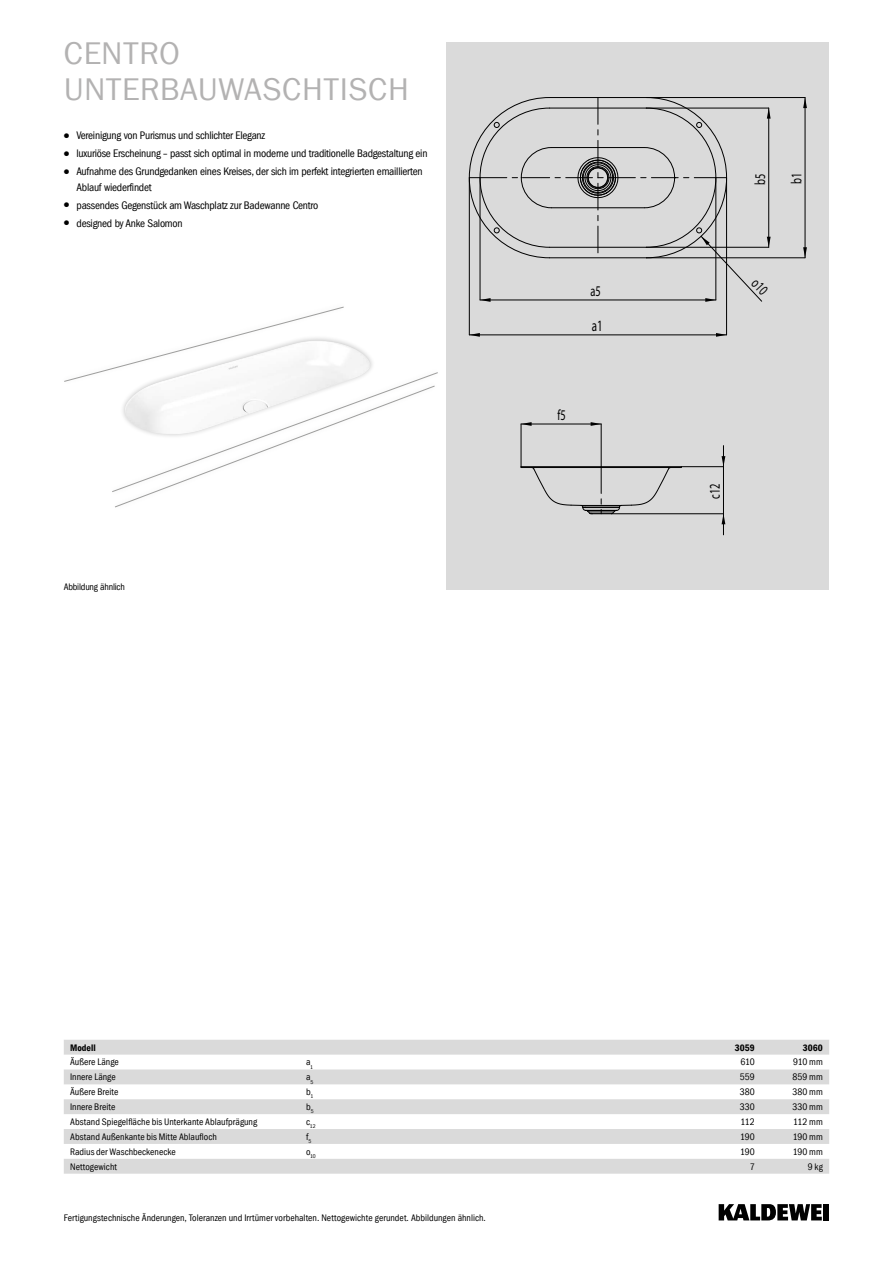
<style>
.page{position:relative;width:893px;height:1263px;background:#fff}
.page>*{position:absolute;margin:0;border:0;box-sizing:border-box;transform-origin:0 0}
.Modellfamilienname{font:31.5px/36px "Franklin Gothic LT Com";letter-spacing:.015em;color:#b3b2b2}
.t1{font:15.75px "Myriad Pro";color:#000;scale:.7 1}
.t2{font:14.85px "Myriad Pro";color:#000;scale:.7 1}
.t3{font:condensed 11.25px/15.8px "Franklin Gothic LT Com";letter-spacing:-.02em;color:#000}
.Attributsname{font:condensed 9.75px "Franklin Gothic LT Com";color:#000}
.Footertext_links{font:condensed 9.75px "Franklin Gothic LT Com";color:#000}
.Attributswert{font:condensed 9.75px "Franklin Gothic LT Com";letter-spacing:-.005em;color:#000}
.Bildunterschrift{font:condensed 9.75px "Franklin Gothic LT Com";letter-spacing:-.02em;color:#000}
.Attributsbuchstabe{font:condensed 9.75px "Franklin Gothic LT Com";color:#000}
.Modell-Nr{font:9.75px "Franklin Gothic LT Com Dm Cn";color:#000}
.Modell-Nr_Text{font:9.75px "Franklin Gothic LT Com Dm Cn";color:#000}
.Attributsbuchstabe-2{font:condensed 5.7px "Franklin Gothic LT Com";color:#000}
.s1{font-family:"European Pi Three";font-stretch:normal;font-size:6.75px}
</style>
<div class="page">
<div style="left:824px;top:1204px;width:5px;height:16px;background:#000"></div>
<svg style="left:719px;top:1204px;width:103px;height:16px"></svg>
<div style="left:446px;top:43px;width:383px;height:547px;background:#dadada"></div>
<svg style="left:470px;top:333px;width:10px;height:4px"></svg>
<svg style="left:716px;top:333px;width:10px;height:4px"></svg>
<hr style="left:469px;top:178px;width:1px;height:157px;background:#000">
<hr style="left:726px;top:178px;width:1px;height:157px;background:#000">
<hr style="left:469px;top:335px;width:258px;height:1px;background:#000">
<svg style="left:803px;top:98px;width:4px;height:10px"></svg>
<svg style="left:803px;top:247px;width:4px;height:11px"></svg>
<hr style="left:646px;top:97px;width:159px;height:1px;background:#000">
<hr style="left:646px;top:258px;width:159px;height:1px;background:#000">
<hr style="left:805px;top:98px;width:1px;height:160px;background:#000">
<hr style="left:521px;top:466px;width:160px;height:1px;background:#000">
<hr style="left:521px;top:467px;width:160px;height:1px;background:#000">
<svg style="left:531px;top:468px;width:140px;height:46px"></svg>
<svg style="left:521px;top:422px;width:11px;height:4px"></svg>
<svg style="left:591px;top:422px;width:10px;height:4px"></svg>
<hr style="left:521px;top:424px;width:1px;height:43px;background:#000">
<hr style="left:601px;top:424px;width:1px;height:43px;background:#000">
<hr style="left:521px;top:424px;width:80px;height:1px;background:#000">
<hr style="left:611px;top:513px;width:112px;height:1px;background:#000">
<hr style="left:681px;top:466px;width:42px;height:1px;background:#000">
<svg style="left:722px;top:514px;width:3px;height:21px"></svg>
<hr style="left:723px;top:467px;width:1px;height:47px;background:#000">
<svg style="left:722px;top:446px;width:3px;height:21px"></svg>
<svg style="left:64px;top:306px;width:374px;height:202px"></svg>
<img style="left:124px;top:340px;width:247px;height:95px">
<svg style="left:64px;top:1040px;width:765px;height:134px;fill:#dadada"></svg>
<svg style="left:469px;top:97px;width:302px;height:205px"></svg>
<p class="Modellfamilienname" style="left:64px;top:36px;width:346px">CENTRO<br>UNTERBAUWASCHTISCH</p>
<p class="t3" style="left:64px;top:128px;width:203px"><span class="s1">P</span> Vereinigung von Purismus und schlichter Eleganz</p>
<p class="t3" style="left:64px;top:146px;width:365px"><span class="s1">P</span> luxuriöse Erscheinung – passt sich optimal in moderne und traditionelle Badgestaltung ein</p>
<p class="t3" style="left:77px;top:164px;width:348px;text-indent:-13px"><span class="s1">P</span> Aufnahme des Grundgedanken eines Kreises, der sich im perfekt integrierten emaillierten<br>Ablauf wiederfindet</p>
<p class="t3" style="left:64px;top:197px;width:256px"><span class="s1">P</span> passendes Gegenstück am Waschplatz zur Badewanne Centro</p>
<p class="t3" style="left:64px;top:215px;width:120px"><span class="s1">P</span> designed by Anke Salomon</p>
<p class="Bildunterschrift" style="left:64px;top:581px;width:63px">Abbildung ähnlich</p>
<p class="t2" style="left:591px;top:282px;width:16px">a5</p>
<p class="t1" style="left:592px;top:316px;width:17px">a1</p>
<p class="t2" style="left:557px;top:406px;width:13px">f5</p>
<p class="t2" style="left:751px;top:185px;width:18px;rotate:-90deg">b5</p>
<p class="t2" style="left:787px;top:184px;width:18px;rotate:-90deg">b1</p>
<p class="t2" style="left:706px;top:499px;width:23px;rotate:-90deg">c12</p>
<p class="Modell-Nr_Text" style="left:70px;top:1042px;width:27px">Modell</p>
<p class="Modell-Nr" style="left:735px;top:1042px;width:21px">3059</p>
<p class="Modell-Nr" style="left:803px;top:1042px;width:22px">3060</p>
<p class="Attributsname" style="left:70px;top:1057px;width:50px">Äußere Länge</p>
<p class="Attributsbuchstabe" style="left:306px;top:1057px;width:9px">a<sub>1</sub></p>
<p class="Attributswert" style="left:740px;top:1057px;width:16px">610</p>
<p class="Attributswert" style="left:793px;top:1057px;width:31px">910 mm</p>
<p class="Attributsname" style="left:70px;top:1071px;width:47px">Innere Länge</p>
<p class="Attributsbuchstabe" style="left:306px;top:1071px;width:9px">a<sub>5</sub></p>
<p class="Attributswert" style="left:740px;top:1071px;width:16px">559</p>
<p class="Attributswert" style="left:792px;top:1071px;width:32px">859 mm</p>
<p class="Attributsname" style="left:70px;top:1086px;width:50px">Äußere Breite</p>
<p class="Attributsbuchstabe" style="left:306px;top:1086px;width:9px">b<sub>1</sub></p>
<p class="Attributswert" style="left:740px;top:1086px;width:17px">380</p>
<p class="Attributswert" style="left:792px;top:1086px;width:32px">380 mm</p>
<p class="Attributsname" style="left:70px;top:1101px;width:47px">Innere Breite</p>
<p class="Attributsbuchstabe" style="left:306px;top:1101px;width:9px">b<sub>5</sub></p>
<p class="Attributswert" style="left:740px;top:1101px;width:16px">330</p>
<p class="Attributswert" style="left:792px;top:1101px;width:32px">330 mm</p>
<p class="Attributsname" style="left:70px;top:1116px;width:189px">Abstand Spiegelfläche bis Unterkante Ablaufprägung</p>
<p class="Attributsbuchstabe-2" style="left:306px;top:1123px;width:11px"><sup>c</sup>12</p>
<p class="Attributswert" style="left:740px;top:1116px;width:16px">112</p>
<p class="Attributswert" style="left:793px;top:1116px;width:31px">112 mm</p>
<p class="Attributsname" style="left:70px;top:1131px;width:148px">Abstand Außenkante bis Mitte Ablaufloch</p>
<p class="Attributsbuchstabe" style="left:306px;top:1131px;width:7px">f<sub>5</sub></p>
<p class="Attributswert" style="left:740px;top:1131px;width:16px">190</p>
<p class="Attributswert" style="left:793px;top:1131px;width:32px">190 mm</p>
<p class="Attributsname" style="left:70px;top:1146px;width:107px">Radius der Waschbeckenecke</p>
<p class="Attributsbuchstabe-2" style="left:306px;top:1153px;width:11px"><sup>o</sup>10</p>
<p class="Attributswert" style="left:740px;top:1146px;width:16px">190</p>
<p class="Attributswert" style="left:793px;top:1146px;width:32px">190 mm</p>
<p class="Attributsname" style="left:70px;top:1161px;width:48px">Nettogewicht</p>
<p class="Attributswert" style="left:750px;top:1161px;width:6px">7</p>
<p class="Attributswert" style="left:808px;top:1161px;width:17px">9 kg</p>
<p class="Footertext_links" style="left:64px;top:1212px;width:424px">Fertigungstechnische Änderungen, Toleranzen und Irrtümer vorbehalten. Nettogewichte gerundet. Abbildungen ähnlich.</p>
</div>
